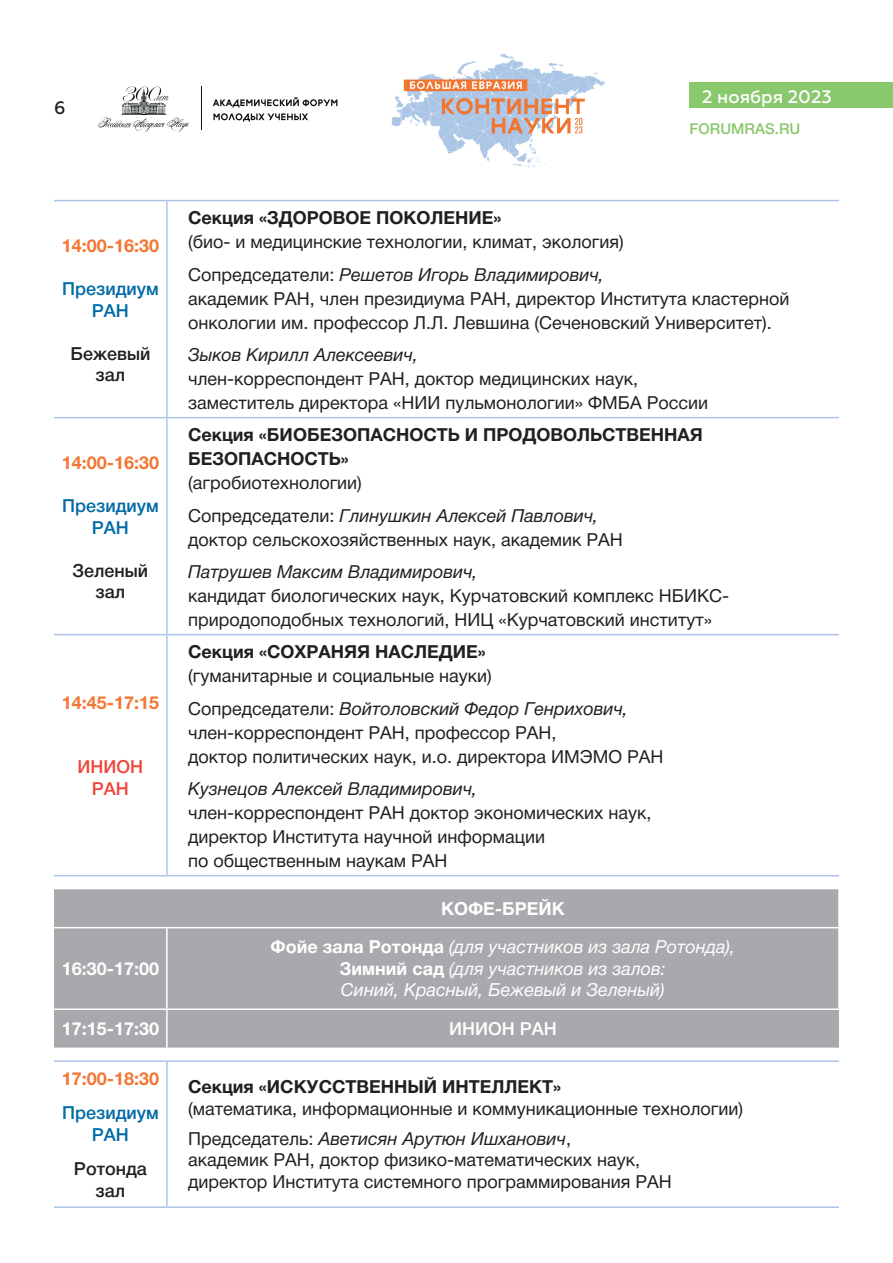
<style>
.page{position:relative;width:893px;height:1263px;background:#fff}
.page>*{position:absolute;margin:0;border:0;box-sizing:border-box;transform-origin:0 0}
.t1{font:18px/24px "Helvetica Neue Cyr";color:#231f20}
.t2{font:700 18px/24px "Helvetica Neue Cyr";color:#231f20}
.t3{font:italic 18px/21.6px "Helvetica Neue Cyr";color:#fff;text-align:center}
.t4{font:italic 18px "Helvetica Neue Cyr";color:#231f20}
.t5{font:700 18px "Helvetica Neue Cyr";color:#f37633}
.t6{font:500 18px/21.6px "Helvetica Neue Cyr";color:#006aa8;text-align:center}
.t7{font:700 18px "Helvetica Neue Cyr";color:#fff}
.t8{font:500 18px/21.6px "Helvetica Neue Cyr";color:#231f20;text-align:center}
.t9{font:500 18px "Geometria";color:#fff}
.t10{font:500 18px/21.6px "Helvetica Neue Cyr";color:#ef463b;text-align:center}
.t11{font:500 18px "Helvetica Neue Cyr";color:#fff}
.t12{font:500 18px "Geometria";color:#231f20}
.t13{font:500 15px "Helvetica Neue Cyr";color:#89c86d}
.s1{font-style:italic}
.s2{font-weight:700;font-style:normal}
</style>
<div class="page">
<img style="left:391px;top:54px;width:215px;height:114px">
<svg style="left:213px;top:97px;width:124px;height:10px"></svg>
<svg style="left:213px;top:113px;width:95px;height:9px"></svg>
<svg style="left:97px;top:86px;width:92px;height:46px"></svg>
<hr style="left:201px;top:86px;width:1px;height:44px;background:#0d1214">
<div style="left:689px;top:82px;width:204px;height:26px;background:#89c86d"></div>
<svg style="left:54px;top:201px;width:785px;height:676px"></svg>
<div style="left:54px;top:889px;width:785px;height:158px;background:#a8a9ad"></div>
<hr style="left:54px;top:1060px;width:113px;height:2px;background:#acc5e6">
<hr style="left:167px;top:1060px;width:672px;height:2px;background:#acc5e6">
<hr style="left:166px;top:928px;width:2px;height:80px;background:#fff">
<hr style="left:166px;top:1010px;width:2px;height:37px;background:#fff">
<hr style="left:166px;top:1062px;width:2px;height:144px;background:#acc5e6">
<hr style="left:54px;top:200px;width:113px;height:1px;background:#acc5e6">
<hr style="left:167px;top:200px;width:672px;height:1px;background:#acc5e6">
<hr style="left:166px;top:201px;width:2px;height:216px;background:#acc5e6">
<hr style="left:54px;top:417px;width:113px;height:1px;background:#acc5e6">
<hr style="left:167px;top:417px;width:672px;height:1px;background:#acc5e6">
<hr style="left:166px;top:418px;width:2px;height:216px;background:#acc5e6">
<hr style="left:54px;top:634px;width:113px;height:1px;background:#acc5e6">
<hr style="left:167px;top:634px;width:672px;height:1px;background:#acc5e6">
<hr style="left:166px;top:635px;width:2px;height:240px;background:#acc5e6">
<hr style="left:54px;top:1206px;width:113px;height:2px;background:#acc5e6">
<hr style="left:167px;top:1206px;width:672px;height:2px;background:#acc5e6">
<hr style="left:54px;top:875px;width:113px;height:1px;background:#acc5e6">
<hr style="left:167px;top:875px;width:672px;height:1px;background:#acc5e6">
<hr style="left:54px;top:1008px;width:113px;height:2px;background:#fff">
<hr style="left:167px;top:1008px;width:673px;height:2px;background:#fff">
<hr style="left:838px;top:889px;width:2px;height:38px;background:#fff">
<hr style="left:54px;top:927px;width:113px;height:1px;background:#fff">
<hr style="left:167px;top:927px;width:673px;height:1px;background:#fff">
<hr style="left:838px;top:928px;width:2px;height:80px;background:#fff">
<p class="t12" style="left:54px;top:97px;width:13px">6</p>
<p class="t9" style="left:702px;top:86px;width:131px">2 ноября 2023</p>
<p class="t13" style="left:689px;top:121px;width:112px">FORUMRAS.RU</p>
<p class="t5" style="left:62px;top:236px;width:99px">14:00-16:30</p>
<p class="t6" style="left:62px;top:278px;width:98px">Президиум<br>РАН</p>
<p class="t8" style="left:70px;top:343px;width:82px">Бежевый зал</p>
<p class="t5" style="left:62px;top:452px;width:99px">14:00-16:30</p>
<p class="t6" style="left:62px;top:495px;width:98px">Президиум<br>РАН</p>
<p class="t8" style="left:73px;top:560px;width:77px">Зеленый зал</p>
<p class="t5" style="left:62px;top:692px;width:99px">14:45-17:15</p>
<p class="t10" style="left:78px;top:756px;width:67px">ИНИОН<br>РАН</p>
<p class="t7" style="left:62px;top:958px;width:99px">16:30-17:00</p>
<p class="t2" style="left:188px;top:206px;width:315px">Секция «ЗДОРОВОЕ ПОКОЛЕНИЕ»</p>
<p class="t1" style="left:188px;top:226px;width:437px;line-height:32.5px">(био- и медицинские технологии, климат, экология)<br>Cопредседатели: <span class="s1">Решетов Игорь Владимирович,</span></p>
<p class="t1" style="left:188px;top:286px;width:603px">академик РАН, член президиума РАН, директор Института кластерной онкологии им. профессор Л.Л. Левшина (Сеченовский Университет).</p>
<p class="t4" style="left:188px;top:345px;width:231px">Зыков Кирилл Алексеевич,</p>
<p class="t1" style="left:188px;top:367px;width:522px">член-корреспондент РАН, доктор медицинских наук, заместитель директора «НИИ пульмонологии» ФМБА России</p>
<p class="t2" style="left:188px;top:423px;width:516px">Секция «БИОБЕЗОПАСНОСТЬ И ПРОДОВОЛЬСТВЕННАЯ<br>БЕЗОПАСНОСТЬ»</p>
<p class="t1" style="left:188px;top:467px;width:412px;line-height:32.5px">(агробиотехнологии)<br>Cопредседатели: <span class="s1">Глинушкин Алексей Павлович,</span></p>
<p class="t1" style="left:188px;top:527px;width:436px">доктор сельскохозяйственных наук, академик РАН</p>
<p class="t4" style="left:188px;top:562px;width:291px">Патрушев Максим Владимирович,</p>
<p class="t1" style="left:188px;top:584px;width:543px">кандидат биологических наук, Курчатовский комплекс НБИКС&shy;природоподобных технологий, НИЦ «Курчатовский институт»</p>
<p class="t2" style="left:188px;top:640px;width:299px">Секция «СОХРАНЯЯ НАСЛЕДИЕ»</p>
<p class="t1" style="left:188px;top:660px;width:441px;line-height:32.5px">(гуманитарные и социальные науки)<br>Cопредседатели: <span class="s1">Войтоловский Федор Генрихович,</span></p>
<p class="t1" style="left:188px;top:720px;width:477px">член-корреспондент РАН, профессор РАН,<br>доктор политических наук, и.о. директора ИМЭМО РАН</p>
<p class="t4" style="left:188px;top:779px;width:291px">Кузнецов Алексей Владимирович,</p>
<p class="t1" style="left:188px;top:801px;width:465px">член-корреспондент РАН доктор экономических наук, директор Института научной информации<br>по общественным наукам РАН</p>
<p class="t7" style="left:441px;top:898px;width:125px">КОФЕ-БРЕЙК</p>
<p class="t3" style="left:271px;top:936px;width:466px"><span class="s2">Фойе зала Ротонда</span> (для участников из зала Ротонда),<br><span class="s2">Зимний сад</span> (для участников из залов:<br>Синий, Красный, Бежевый и Зеленый)</p>
<p class="t7" style="left:62px;top:1018px;width:99px">17:15-17:30</p>
<p class="t11" style="left:449px;top:1018px;width:109px">ИНИОН РАН</p>
<p class="t5" style="left:62px;top:1068px;width:99px">17:00-18:30</p>
<p class="t6" style="left:62px;top:1102px;width:98px">Президиум<br>РАН</p>
<p class="t8" style="left:74px;top:1158px;width:74px">Ротонда зал</p>
<p class="t2" style="left:188px;top:1075px;width:374px">Секция «ИСКУССТВЕННЫЙ ИНТЕЛЛЕКТ»</p>
<p class="t1" style="left:188px;top:1093px;width:556px;line-height:30.2px">(математика, информационные и коммуникационные технологии)<br>Председатель: <span class="s1">Аветисян Арутюн Ишханович</span>,</p>
<p class="t1" style="left:188px;top:1149px;width:485px;line-height:21.6px">академик РАН, доктор физико-математических наук, директор Института системного программирования РАН</p>
</div>
